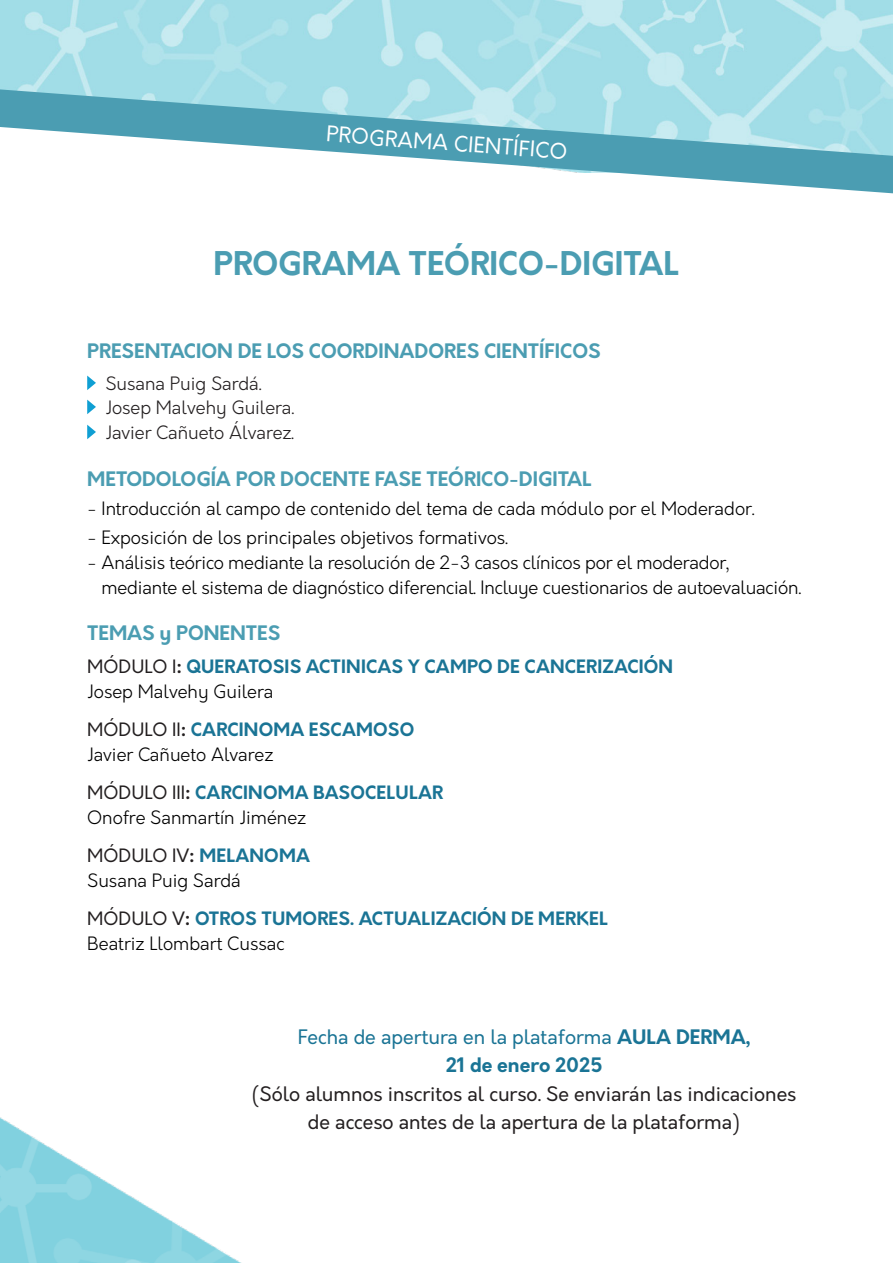
<style>
.page{position:relative;width:893px;height:1263px;background:#fff}
.page>*{position:absolute;margin:0;border:0;box-sizing:border-box;transform-origin:0 0}
.t1{font:700 31.95px "Orkney";color:#4b9db2}
.t2{font:21.15px "Orkney";color:#fff}
.t3{font:19.5px/28.5px "Orkney";color:#231f20;text-align:center}
.t4{font:700 19.5px "Orkney";color:#4b9db2}
.t5{font:300 18px/25px "Orkney";letter-spacing:-.01em;color:#000}
.t6{font:700 18px/25px "Orkney";letter-spacing:.01em;color:#1a7495}
.t7{font:300 18px "Orkney";color:#231f20}
.s1{font-weight:400;color:#231f20}
.s2{color:#231f20}
.s3{font-weight:300;color:#000}
.s4{font-weight:700;color:#231f20}
.s5{font-weight:700;color:#1a7495}
.s6{color:#1a7495}
</style>
<div class="page">
<img style="left:0;top:0;width:893px;height:89px">
<svg style="left:0;top:89px;width:893px;height:104px"></svg>
<svg style="left:87px;top:376px;width:9px;height:14px"></svg>
<svg style="left:87px;top:400px;width:9px;height:14px"></svg>
<svg style="left:87px;top:425px;width:9px;height:14px"></svg>
<img style="left:0;top:1117px;width:241px;height:146px">
<p class="t2" style="left:327px;top:121px;width:243px;rotate:4deg">PROGRAMA CIENTÍFICO</p>
<p class="t1" style="left:214px;top:242px;width:467px">PROGRAMA TEÓRICO-DIGITAL</p>
<p class="t4" style="left:87px;top:337px;width:515px">PRESENTACION DE LOS COORDINADORES CIENTÍFICOS</p>
<p class="t7" style="left:105px;top:372px;width:158px">Susana Puig Sardá.</p>
<p class="t7" style="left:105px;top:396px;width:191px">Josep Malvehy Guilera.</p>
<p class="t7" style="left:105px;top:421px;width:190px">Javier Cañueto Álvarez.</p>
<p class="t4" style="left:87px;top:465px;width:506px">METODOLOGÍA POR DOCENTE FASE TEÓRICO-DIGITAL</p>
<p class="t5" style="left:87px;top:496px;width:669px">- Introducción al campo de contenido del tema de cada módulo por el Moderador.</p>
<p class="t5" style="left:87px;top:525px;width:422px">- Exposición de los principales objetivos formativos.</p>
<p class="t5" style="left:102px;top:550px;width:701px;text-indent:-14px">- Análisis teórico mediante la resolución de 2-3 casos clínicos por el moderador, mediante el sistema de diagnóstico diferencial. Incluye cuestionarios de autoevaluación.</p>
<p class="t4" style="left:87px;top:619px;width:195px">TEMAS y PONENTES</p>
<p class="t6" style="left:87px;top:654px;width:587px"><span class="s1">MÓDULO I</span><span class="s2">:</span> QUERATOSIS ACTINICAS Y CAMPO DE CANCERIZACIÓN<br><span class="s3">Josep Malvehy Guilera</span></p>
<p class="t5" style="left:87px;top:717px;width:329px"><span class="s1">MÓDULO II</span><span class="s4">:</span> <span class="s5">CARCINOMA ESCAMOSO<br></span>Javier Cañueto Alvarez</p>
<p class="t5" style="left:87px;top:780px;width:358px"><span class="s1">MÓDULO III</span><span class="s4">:</span> <span class="s5">CARCINOMA BASOCELULAR<br></span>Onofre Sanmartín Jiménez</p>
<p class="t5" style="left:87px;top:843px;width:224px"><span class="s1">MÓDULO IV</span><span class="s4">:</span> <span class="s5">MELANOMA<br></span>Susana Puig Sardá</p>
<p class="t6" style="left:87px;top:906px;width:522px"><span class="s1">MÓDULO V</span><span class="s2">:</span> OTROS TUMORES. ACTUALIZACIÓN DE MERKEL<br><span class="s3">Beatriz Llombart Cussac</span></p>
<p class="t3" style="left:252px;top:1023px;width:546px"><span class="s6">Fecha de apertura en la plataforma</span> <span class="s5">AULA DERMA,<br>21 de enero 2025<br></span>(Sólo alumnos inscritos al curso. Se enviarán las indicaciones de acceso antes de la apertura de la plataforma)</p>
</div>
